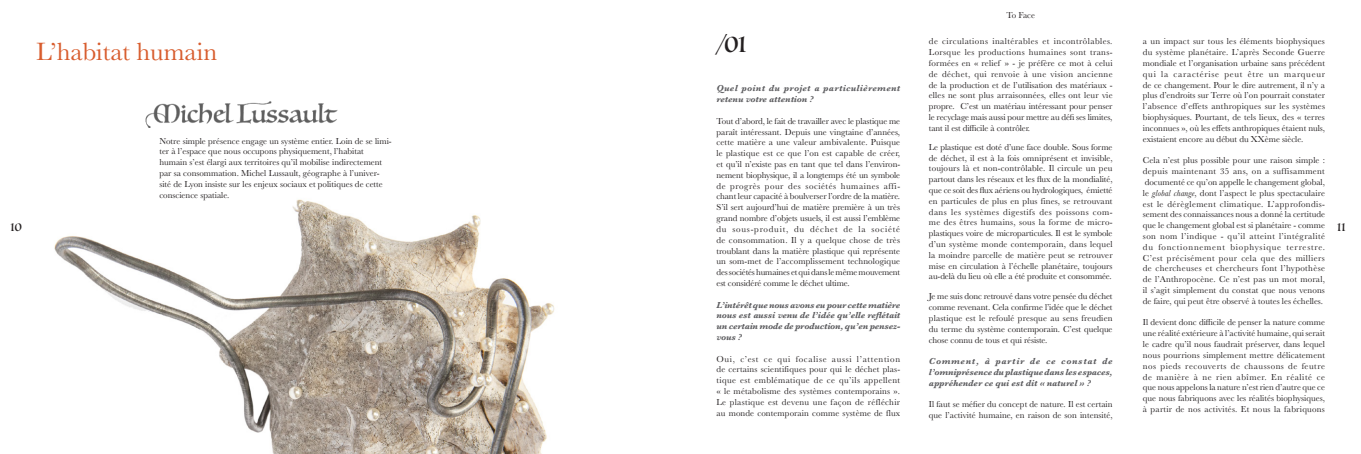
<style>
.page{position:relative;width:1361px;height:454px;background:#fff}
.page>*{position:absolute;margin:0;border:0;box-sizing:border-box;transform-origin:0 0}
.t1{font:26px "Baskerville";color:#d85d2e}
.t2{font:24px "Luminari";color:#231f20}
.t3{font:12px "Luminari";color:#231f20}
.JUSTIF_1{font:9px/10.8px "Baskerville";color:#231f20;text-align:justify}
.JUSTIF_1-2{font:italic 700 9px/10.8px "Baskerville";color:#5c5c5f;text-align:justify}
.JUSTIF_1-3{font:italic 700 9px/10.8px "Baskerville";letter-spacing:.04em;color:#5c5c5f}
.s1{font-style:italic}
</style>
<div class="page">
<img style="left:54px;top:199px;width:501px;height:255px">
<img style="left:145px;top:101px;width:193px;height:26px">
<p class="JUSTIF_1" style="left:1006px;top:10px;width:30px">To Face</p>
<p class="t2" style="left:717px;top:23px;width:31px">/01</p>
<p class="JUSTIF_1" style="left:929px;top:36px;width:185px">de circulations inaltérables et incontrôlables.<br>Lorsque les productions humaines sont trans&shy;formées en « relief » - je préfère ce mot à celui de déchet, qui renvoie à une vision ancienne de la production et de l’utilisation des matériaux - elles ne sont plus arraisonnées, elles ont leur vie propre. C’est un matériau intéressant pour penser le recyclage mais aussi pour mettre au défi ses limites, tant il est difficile à contrôler.</p>
<p class="JUSTIF_1" style="left:929px;top:141px;width:185px">Le plastique est doté d’une face double. Sous forme de déchet, il est à la fois omniprésent et invisible, toujours là et non-contrôlable. Il circule un peu partout dans les réseaux et les flux de la mondialité, que ce soit des flux aériens ou hydrologiques, émietté en particules de plus en plus fines, se retrouvant dans les systèmes digestifs des poissons com&shy;me des êtres humains, sous la forme de micro&shy;plastiques voire de microparticules. Il est le symbole d’un système monde contemporain, dans lequel la moindre parcelle de matière peut se retrouver mise en circulation à l’échelle planétaire, toujours au-delà du lieu où elle a été produite et consommée.</p>
<p class="JUSTIF_1" style="left:929px;top:291px;width:185px">Je me suis donc retrouvé dans votre pensée du déchet comme revenant. Cela confirme l’idée que le déchet plastique est le refoulé presque au sens freudien du terme du système contemporain. C’est quelque chose connu de tous et qui résiste.</p>
<p class="JUSTIF_1-2" style="left:929px;top:355px;width:185px">Comment, à partir de ce constat de l’omniprésence du plastique dans les espaces, appréhender ce qui est dit « naturel » ?</p>
<p class="JUSTIF_1" style="left:929px;top:399px;width:185px">Il faut se méfier du concept de nature. Il est certain que l’activité humaine, en raison de son intensité,</p>
<p class="JUSTIF_1" style="left:1143px;top:36px;width:184px">a un impact sur tous les éléments biophysiques du système planétaire. L’après Seconde Guerre mondiale et l’organisation urbaine sans précédent qui la caractérise peut être un marqueur de ce changement. Pour le dire autrement, il n’y a plus d’endroits sur Terre où l’on pourrait constater l’absence d’effets anthropiques sur les systèmes biophysiques. Pourtant, de tels lieux, des « terres inconnues », où les effets anthropiques étaient nuls, existaient encore au début du XXème siècle.</p>
<p class="JUSTIF_1" style="left:1143px;top:155px;width:184px">Cela n’est plus possible pour une raison simple : depuis maintenant 35 ans, on a suffisamment documenté ce qu’on appelle le changement global, le <span class="s1">global change</span>, dont l’aspect le plus spectaculaire est le dérèglement climatique. L’approfondis&shy;sement des connaissances nous a donné la certitude que le changement global est si planétaire - comme son nom l’indique - qu’il atteint l’intégralité du fonctionnement biophysique terrestre.<br>C’est précisément pour cela que des milliers de chercheuses et chercheurs font l’hypothèse de l’Anthropocène. Ce n’est pas un mot moral, il s’agit simplement du constat que nous venons de faire, qui peut être observé à toutes les échelles.</p>
<p class="JUSTIF_1" style="left:1143px;top:317px;width:184px">Il devient donc difficile de penser la nature comme une réalité extérieure à l’activité humaine, qui serait le cadre qu’il nous faudrait préserver, dans lequel nous pourrions simplement mettre délicatement nos pieds recouverts de chaussons de feutre de manière à ne rien abîmer. En réalité ce que nous appelons la nature n’est rien d’autre que ce que nous fabriquons avec les réalités biophysiques, à partir de nos activités. Et nous la fabriquons</p>
<p class="t1" style="left:36px;top:35px;width:183px">L’habitat humain</p>
<p class="JUSTIF_1-3" style="left:716px;top:83px;width:185px">Quel point du projet a particulièrement retenu votre attention ?</p>
<p class="JUSTIF_1" style="left:716px;top:115px;width:185px">Tout d’abord, le fait de travailler avec le plastique me paraît intéressant. Depuis une vingtaine d’années, cette matière a une valeur ambivalente. Puisque le plastique est ce que l’on est capable de créer, et qu’il n’existe pas en tant que tel dans l’environ&shy;nement biophysique, il a longtemps été un symbole de progrès pour des sociétés humaines affi&shy;chant leur capacité à boulverser l’ordre de la matière.<br>S’il sert aujourd’hui de matière première à un très grand nombre d’objets usuels, il est aussi l’emblème du sous-produit, du déchet de la société de consommation. Il y a quelque chose de très troublant dans la matière plastique qui représente un som-met de l’accomplissement technologique des sociétés humaines et qui dans le même mouvement est considéré comme le déchet ultime.</p>
<p class="JUSTIF_1-2" style="left:716px;top:299px;width:185px">L’intérêt que nous avons eu pour cette matière nous est aussi venu de l’idée qu’elle reflétait un certain mode de production, qu’en pensez&shy;vous ?</p>
<p class="JUSTIF_1" style="left:716px;top:353px;width:185px">Oui, c’est ce qui focalise aussi l’attention de certains scientifiques pour qui le déchet plas&shy;tique est emblématique de ce qu’ils appellent « le métabolisme des systèmes contemporains ».<br>Le plastique est devenu une façon de réfléchir au monde contemporain comme système de flux</p>
<p class="JUSTIF_1" style="left:159px;top:135px;width:234px;text-align:left">Notre simple présence engage un système entier. Loin de se limi&shy;ter à l’espace que nous occupons physiquement, l’habitat humain s’est élargi aux territoires qu’il mobilise indirectement par sa consommation. Michel Lussault, géographe à l’univer&shy;sité de Lyon insiste sur les enjeux sociaux et politiques de cette conscience spatiale.</p>
<h3 class="t3" style="left:10px;top:216px;width:13px">10</h3>
<h3 class="t3" style="left:1337px;top:216px;width:10px">11</h3>
</div>
